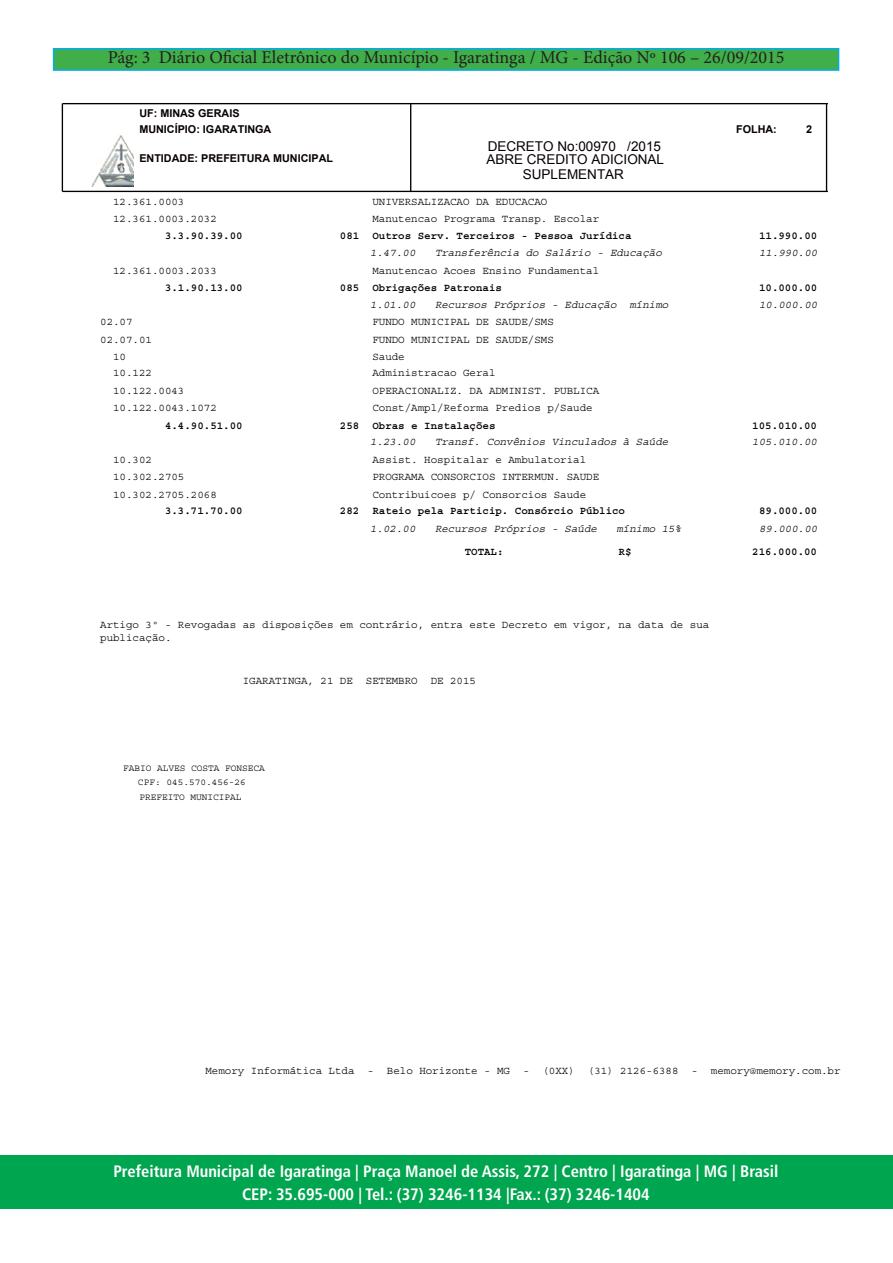
<style>
.page{position:relative;width:893px;height:1263px;background:#fff}
.page>*{position:absolute;margin:0;border:0;box-sizing:border-box;transform-origin:0 0}
.t1{font:18px "Minion Pro";color:#231f20}
.t2{font:700 condensed 16.5px "Frutiger LT Std";color:#fff}
.t3{font:13.5px/13.5px "Arial";color:#080000}
.t4{font:10.8px/13.5px "Courier Std";color:#080000}
.t5{font:700 10.8px "Courier Std";color:#080000}
.t6{font:italic 10.8px "Courier Std";color:#080000}
.t7{font:700 10.8px "Arial";color:#080000}
.t8{font:9.45px/14.9px "Courier Std";color:#080000}
</style>
<div class="page">
<hr style="left:62px;top:103px;width:766px;height:1px;background:#000">
<hr style="left:62px;top:191px;width:766px;height:1px;background:#000">
<hr style="left:62px;top:104px;width:1px;height:87px;background:#000">
<hr style="left:826px;top:104px;width:1px;height:87px;background:#000">
<img style="left:83px;top:133px;width:51px;height:53px">
<hr style="left:410px;top:104px;width:1px;height:87px;background:#000">
<div style="left:0;top:1155px;width:892px;height:54px;background:#00a54f"></div>
<div style="left:54px;top:49px;width:785px;height:21px;background:#40ae49"></div>
<div style="left:53px;top:48px;width:786px;height:23px;border:2px solid #00aeef"></div>
<p class="t1" style="left:108px;top:45px;width:678px">Pág: 3 Diário Oficial Eletrônico do Município - Igaratinga / MG - Edição Nº 106 – 26/09/2015</p>
<p class="t7" style="left:139px;top:106px;width:102px">UF: MINAS GERAIS</p>
<p class="t7" style="left:139px;top:122px;width:133px">MUNICÍPIO: IGARATINGA</p>
<p class="t7" style="left:139px;top:151px;width:195px">ENTIDADE: PREFEITURA MUNICIPAL</p>
<p class="t3" style="left:486px;top:140px;width:179px">DECRETO No:00970 /2015<br>ABRE CREDITO ADICIONAL</p>
<p class="t3" style="left:523px;top:168px;width:103px">SUPLEMENTAR</p>
<p class="t7" style="left:736px;top:122px;width:42px">FOLHA:</p>
<p class="t7" style="left:806px;top:122px;width:8px">2</p>
<p class="t4" style="left:113px;top:195px;width:73px">12.361.0003</p>
<p class="t4" style="left:372px;top:195px;width:176px">UNIVERSALIZACAO DA EDUCACAO</p>
<p class="t4" style="left:113px;top:212px;width:105px">12.361.0003.2032</p>
<p class="t4" style="left:372px;top:212px;width:228px">Manutencao Programa Transp. Escolar</p>
<p class="t5" style="left:165px;top:229px;width:79px">3.3.90.39.00</p>
<p class="t5" style="left:340px;top:229px;width:293px">081 Outros Serv. Terceiros - Pessoa Jurídica</p>
<p class="t5" style="left:759px;top:229px;width:60px">11.990.00</p>
<p class="t6" style="left:370px;top:247px;width:47px">1.47.00</p>
<p class="t6" style="left:435px;top:247px;width:228px">Transferência do Salário - Educação</p>
<p class="t6" style="left:759px;top:247px;width:60px">11.990.00</p>
<p class="t4" style="left:113px;top:264px;width:105px">12.361.0003.2033</p>
<p class="t4" style="left:372px;top:264px;width:228px">Manutencao Acoes Ensino Fundamental</p>
<p class="t5" style="left:165px;top:282px;width:79px">3.1.90.13.00</p>
<p class="t5" style="left:340px;top:282px;width:163px">085 Obrigações Patronais</p>
<p class="t5" style="left:759px;top:282px;width:60px">10.000.00</p>
<p class="t6" style="left:370px;top:298px;width:47px">1.01.00</p>
<p class="t6" style="left:435px;top:298px;width:235px">Recursos Próprios - Educação mínimo</p>
<p class="t6" style="left:759px;top:298px;width:60px">10.000.00</p>
<p class="t4" style="left:100px;top:315px;width:34px">02.07</p>
<p class="t4" style="left:372px;top:315px;width:183px">FUNDO MUNICIPAL DE SAUDE/SMS</p>
<p class="t4" style="left:100px;top:333px;width:53px">02.07.01</p>
<p class="t4" style="left:372px;top:333px;width:183px">FUNDO MUNICIPAL DE SAUDE/SMS</p>
<p class="t4" style="left:113px;top:350px;width:14px">10</p>
<p class="t4" style="left:372px;top:350px;width:34px">Saude</p>
<p class="t4" style="left:113px;top:366px;width:40px">10.122</p>
<p class="t4" style="left:372px;top:366px;width:125px">Administracao Geral</p>
<p class="t4" style="left:113px;top:384px;width:73px">10.122.0043</p>
<p class="t4" style="left:372px;top:384px;width:228px">OPERACIONALIZ. DA ADMINIST. PUBLICA</p>
<p class="t4" style="left:113px;top:401px;width:105px">10.122.0043.1072</p>
<p class="t4" style="left:372px;top:401px;width:222px">Const/Ampl/Reforma Predios p/Saude</p>
<p class="t5" style="left:165px;top:420px;width:79px">4.4.90.51.00</p>
<p class="t5" style="left:340px;top:420px;width:157px">258 Obras e Instalações</p>
<p class="t5" style="left:752px;top:420px;width:66px">105.010.00</p>
<p class="t6" style="left:370px;top:436px;width:47px">1.23.00</p>
<p class="t6" style="left:435px;top:436px;width:235px">Transf. Convênios Vinculados à Saúde</p>
<p class="t6" style="left:752px;top:436px;width:66px">105.010.00</p>
<p class="t4" style="left:113px;top:453px;width:40px">10.302</p>
<p class="t4" style="left:372px;top:453px;width:215px">Assist. Hospitalar e Ambulatorial</p>
<p class="t4" style="left:113px;top:470px;width:73px">10.302.2705</p>
<p class="t4" style="left:372px;top:470px;width:228px">PROGRAMA CONSORCIOS INTERMUN. SAUDE</p>
<p class="t4" style="left:113px;top:488px;width:105px">10.302.2705.2068</p>
<p class="t4" style="left:372px;top:488px;width:215px">Contribuicoes p/ Consorcios Saude</p>
<p class="t5" style="left:165px;top:505px;width:79px">3.3.71.70.00</p>
<p class="t5" style="left:340px;top:505px;width:287px">282 Rateio pela Particip. Consórcio Público</p>
<p class="t5" style="left:759px;top:505px;width:60px">89.000.00</p>
<p class="t6" style="left:370px;top:522px;width:47px">1.02.00</p>
<p class="t6" style="left:435px;top:522px;width:163px">Recursos Próprios - Saúde</p>
<p class="t6" style="left:616px;top:522px;width:66px">mínimo 15%</p>
<p class="t6" style="left:759px;top:522px;width:60px">89.000.00</p>
<p class="t5" style="left:465px;top:545px;width:40px">TOTAL:</p>
<p class="t5" style="left:619px;top:545px;width:14px">R$</p>
<p class="t5" style="left:752px;top:545px;width:66px">216.000.00</p>
<p class="t4" style="left:100px;top:617px;width:611px">Artigo 3º - Revogadas as disposições em contrário, entra este Decreto em vigor, na data de sua publicação.</p>
<p class="t4" style="left:243px;top:674px;width:235px">IGARATINGA, 21 DE SETEMBRO DE 2015</p>
<p class="t8" style="left:138px;top:760px;width:128px;text-indent:-15px">FABIO ALVES COSTA FONSECA<br>CPF: 045.570.456-26<br>PREFEITO MUNICIPAL</p>
<p class="t4" style="left:205px;top:1064px;width:637px">Memory Informática Ltda - Belo Horizonte - MG - (0XX) (31) 2126-6388 - memory@memory.com.br</p>
<p class="t2" style="left:113px;top:1161px;width:667px">Prefeitura Municipal de Igaratinga | Praça Manoel de Assis, 272 | Centro | Igaratinga | MG | Brasil</p>
<p class="t2" style="left:242px;top:1184px;width:409px">CEP: 35.695-000 | Tel.: (37) 3246-1134 |Fax.: (37) 3246-1404</p>
</div>
